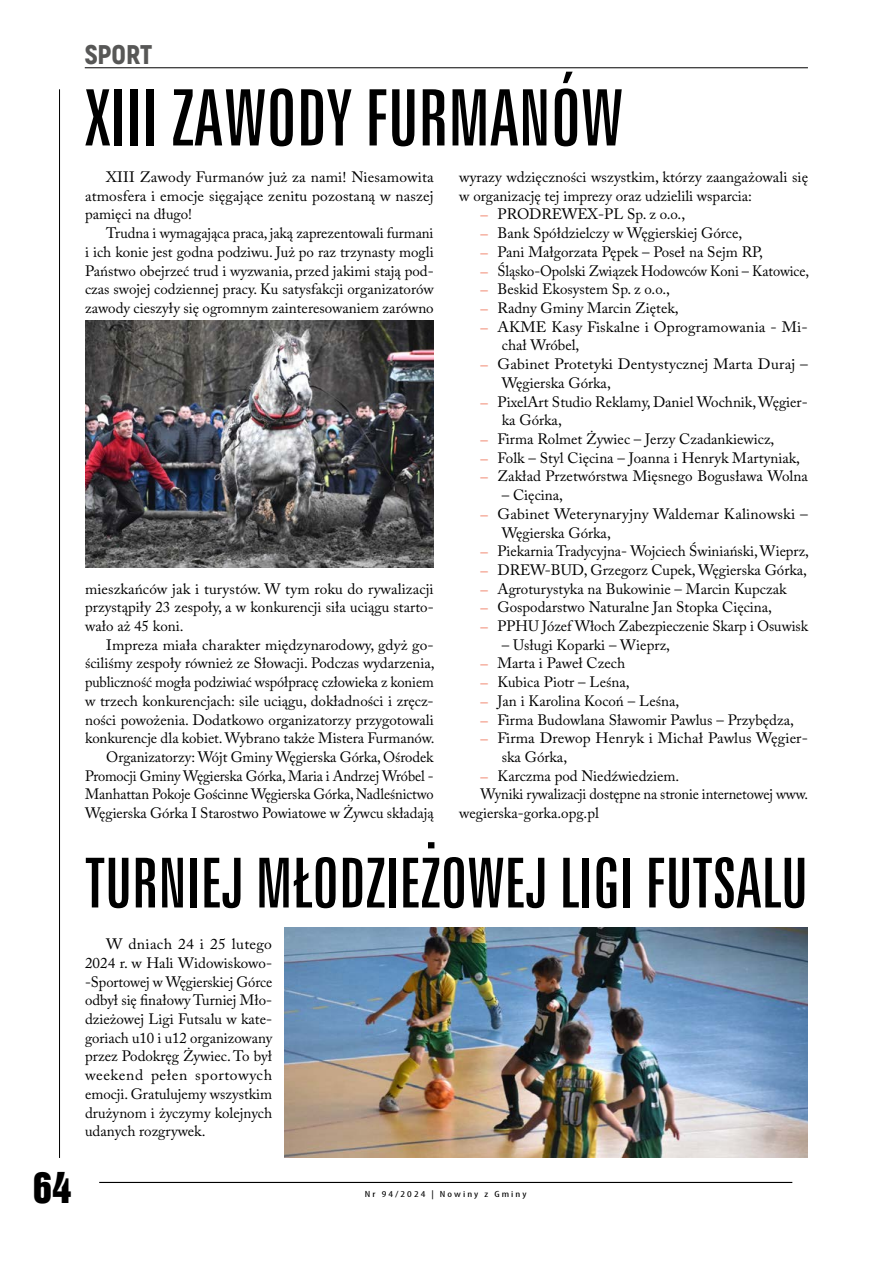
<style>
.page{position:relative;width:893px;height:1263px;background:#fff}
.page>*{position:absolute;margin:0;border:0;box-sizing:border-box;transform-origin:0 0}
.t1{font:78px "Zurich X Cn EU";color:#000}
.t2{font:69px "Zurich X Cn EU";color:#000}
.t3{font:39px "Swis 921 EU";color:#000}
.t4{font:900 27px "Akrobat";color:#575756}
.t5{font:15px/18.8px "Adobe Caslon Pro";color:#000;text-align:justify}
.t6{font:15px/18.8px "Adobe Caslon Pro";color:#000;scale:1.04 1}
.t7{font:15px "Adobe Caslon Pro";color:#000;scale:.96 1}
.t8{font:condensed 9px "Myriad Pro";letter-spacing:.175em;color:#000;scale:1.33 1}
.s1{font-family:"Adobe Garamond Pro";color:#ed694b}
</style>
<div class="page">
<hr style="left:59px;top:89px;width:1px;height:1069px;background:#000">
<hr style="left:85px;top:68px;width:723px;height:1px;background:#000">
<hr style="left:99px;top:1182px;width:693px;height:1px;background:#000">
<img style="left:85px;top:321px;width:349px;height:246px">
<img style="left:285px;top:927px;width:523px;height:231px">
<h3 class="t3" style="left:33px;top:1162px;width:40px">64</h3>
<h3 class="t4" style="left:85px;top:37px;width:69px">SPORT</h3>
<h1 class="t1" style="left:85px;top:71px;width:540px">XIII ZAWODY FURMANÓW</h1>
<p class="t5" style="left:85px;top:167px;width:350px;text-indent:21px">XIII Zawody Furmanów już za nami! Niesamowita atmosfera i emocje sięgające zenitu pozostaną w naszej pamięci na długo!</p>
<p class="t5" style="left:85px;top:224px;width:350px;text-indent:21px">Trudna i wymagająca praca, jaką zaprezentowali furmani i ich konie jest godna podziwu. Już po raz trzynasty mogli Państwo obejrzeć trud i wyzwania, przed jakimi stają pod&shy;czas swojej codziennej pracy. Ku satysfakcji organizatorów zawody cieszyły się ogromnym zainteresowaniem zarówno</p>
<p class="t5" style="left:459px;top:167px;width:350px">wyrazy wdzięczności wszystkim, którzy zaangażowali się w organizację tej imprezy oraz udzielili wsparcia:</p>
<p class="t5" style="left:480px;top:205px;width:206px"><span class="s1">–</span> PRODREWEX-PL Sp. z o.o.,</p>
<p class="t5" style="left:480px;top:224px;width:263px"><span class="s1">–</span> Bank Spółdzielczy w Węgierskiej Górce,</p>
<p class="t5" style="left:480px;top:242px;width:284px"><span class="s1">–</span> Pani Małgorzata Pępek – Poseł na Sejm RP,</p>
<p class="t5" style="left:480px;top:261px;width:330px"><span class="s1">–</span> Śląsko-Opolski Związek Hodowców Koni – Katowice,</p>
<p class="t5" style="left:480px;top:280px;width:191px"><span class="s1">–</span> Beskid Ekosystem Sp. z o.o.,</p>
<p class="t5" style="left:480px;top:298px;width:200px"><span class="s1">–</span> Radny Gminy Marcin Ziętek,</p>
<p class="t6" style="left:502px;top:317px;width:296px;text-indent:-21px"><span class="s1">–</span> AKME Kasy Fiskalne i Oprogramowania - Mi&shy;chał Wróbel,</p>
<p class="t6" style="left:502px;top:355px;width:296px;text-indent:-21px"><span class="s1">–</span> Gabinet Protetyki Dentystycznej Marta Duraj –<br>Węgierska Górka,</p>
<p class="t5" style="left:502px;top:392px;width:308px;text-indent:-21px"><span class="s1">–</span> PixelArt Studio Reklamy, Daniel Wochnik, Węgier&shy;ka Górka,</p>
<p class="t5" style="left:480px;top:429px;width:295px"><span class="s1">–</span> Firma Rolmet Żywiec – Jerzy Czadankiewicz,</p>
<p class="t5" style="left:480px;top:448px;width:321px"><span class="s1">–</span> Folk – Styl Cięcina – Joanna i Henryk Martyniak,</p>
<p class="t5" style="left:480px;top:467px;width:329px"><span class="s1">–</span> Zakład Przetwórstwa Mięsnego Bogusława Wolna</p>
<p class="t5" style="left:502px;top:485px;width:63px">– Cięcina,</p>
<p class="t6" style="left:502px;top:504px;width:296px;text-indent:-21px"><span class="s1">–</span> Gabinet Weterynaryjny Waldemar Kalinowski –<br>Węgierska Górka,</p>
<p class="t5" style="left:480px;top:542px;width:330px"><span class="s1">–</span> Piekarnia Tradycyjna- Wojciech Świniański, Wieprz,</p>
<p class="t5" style="left:480px;top:560px;width:328px"><span class="s1">–</span> DREW-BUD, Grzegorz Cupek, Węgierska Górka,</p>
<p class="t5" style="left:480px;top:579px;width:307px"><span class="s1">–</span> Agroturystyka na Bukowinie – Marcin Kupczak</p>
<p class="t5" style="left:480px;top:598px;width:293px"><span class="s1">–</span> Gospodarstwo Naturalne Jan Stopka Cięcina,</p>
<p class="t5" style="left:480px;top:616px;width:329px"><span class="s1">–</span> PPHU Józef Włoch Zabezpieczenie Skarp i Osuwisk</p>
<p class="t5" style="left:502px;top:635px;width:170px">– Usługi Koparki – Wieprz,</p>
<p class="t5" style="left:480px;top:654px;width:146px"><span class="s1">–</span> Marta i Paweł Czech</p>
<p class="t5" style="left:480px;top:673px;width:151px"><span class="s1">–</span> Kubica Piotr – Leśna,</p>
<p class="t5" style="left:480px;top:691px;width:200px"><span class="s1">–</span> Jan i Karolina Kocoń – Leśna,</p>
<p class="t5" style="left:480px;top:710px;width:315px"><span class="s1">–</span> Firma Budowlana Sławomir Pawlus – Przybędza,</p>
<p class="t5" style="left:502px;top:729px;width:308px;text-indent:-21px"><span class="s1">–</span> Firma Drewop Henryk i Michał Pawlus Węgier&shy;ska Górka,</p>
<p class="t5" style="left:480px;top:766px;width:200px"><span class="s1">–</span> Karczma pod Niedźwiedziem.</p>
<p class="t7" style="left:480px;top:785px;width:343px">Wyniki rywalizacji dostępne na stronie internetowej www.</p>
<p class="t5" style="left:459px;top:804px;width:141px">wegierska-gorka.opg.pl</p>
<h2 class="t2" style="left:85px;top:842px;width:724px">TURNIEJ MŁODZIEŻOWEJ LIGI FUTSALU</h2>
<p class="t6" style="left:85px;top:934px;width:182px;text-align:justify;text-indent:21px">W dniach 24 i 25 lutego 2024 r. w Hali Widowiskowo--Sportowej w Węgierskiej Górce odbył się finałowy Turniej Mło&shy;dzieżowej Ligi Futsalu w kate&shy;goriach u10 i u12 organizowany przez Podokręg Żywiec. To był weekend pełen sportowych emocji. Gratulujemy wszystkim drużynom i życzymy kolejnych udanych rozgrywek.</p>
<p class="t5" style="left:85px;top:579px;width:350px">mieszkańców jak i turystów. W tym roku do rywalizacji przystąpiły 23 zespoły, a w konkurencji siła uciągu starto&shy;wało aż 45 koni.</p>
<p class="t5" style="left:85px;top:635px;width:351px;text-align:right">Impreza miała charakter międzynarodowy, gdyż go&shy;ściliśmy zespoły również ze Słowacji. Podczas wydarzenia, publiczność mogła podziwiać współpracę człowieka z koniem w trzech konkurencjach: sile uciągu, dokładności i zręcz&shy;ności powożenia. Dodatkowo organizatorzy przygotowali konkurencje dla kobiet. Wybrano także Mistera Furmanów.<br>Organizatorzy: Wójt Gminy Węgierska Górka, Ośrodek Promocji Gminy Węgierska Górka, Maria i Andrzej Wróbel - Manhattan Pokoje Gościnne Węgierska Górka, Nadleśnictwo Węgierska Górka I Starostwo Powiatowe w Żywcu składają</p>
<p class="t8" style="left:365px;top:1189px;width:123px">Nr 94/2024 | Nowiny z Gminy</p>
</div>
